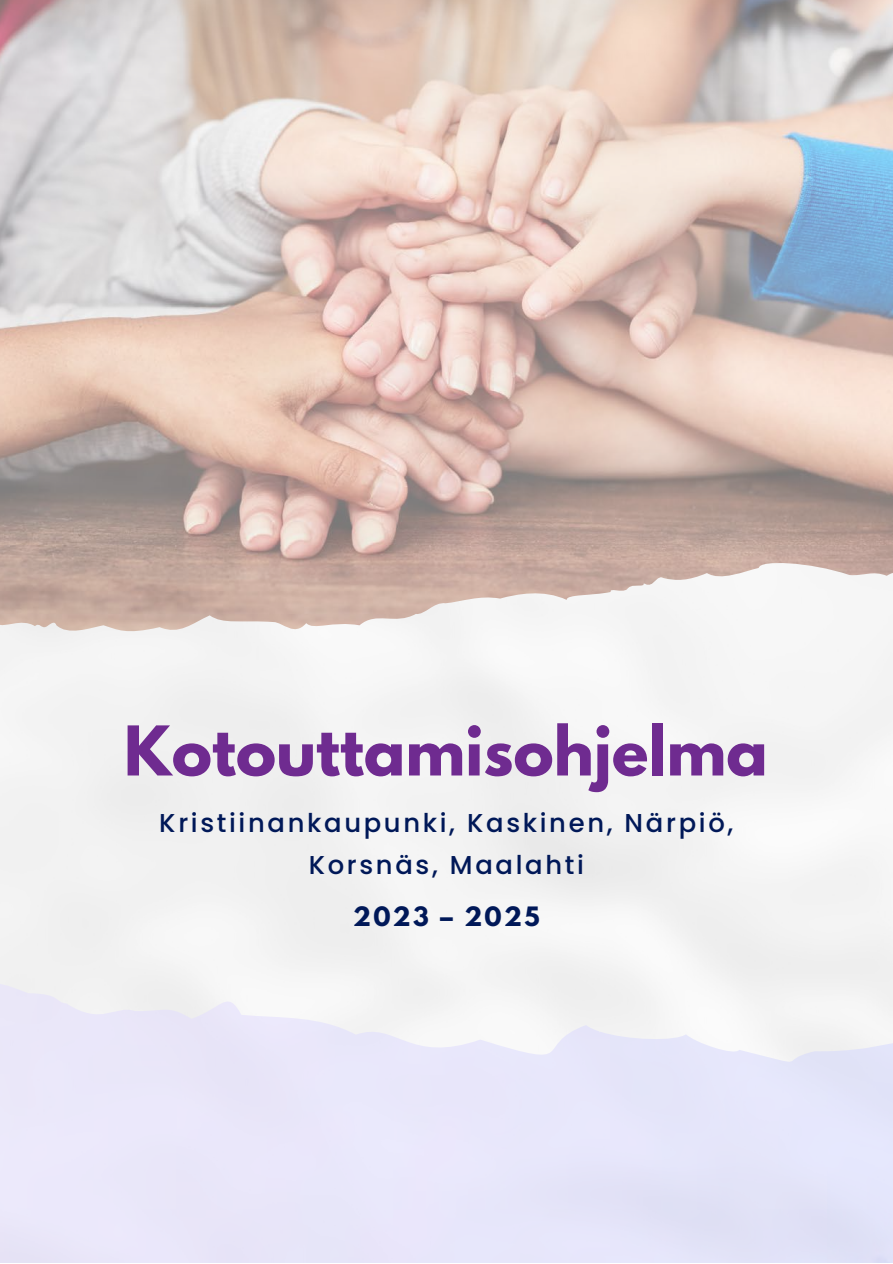
<style>
.page{position:relative;width:893px;height:1264px;background:#fff}
.page>*{position:absolute;margin:0;border:0;box-sizing:border-box;transform-origin:0 0}
.t1{font:700 60.75px "League Spartan";color:#6f2b90}
.t2{font:500 25.8px/42px "Poppins";letter-spacing:.105em;color:#001858;text-align:center}
.t3{font:700 23.7px "League Spartan";letter-spacing:.105em;color:#001858}
</style>
<div class="page">
<img style="left:0;top:0;width:892px;height:632px">
<h1 class="t1" style="left:124px;top:720px;width:645px">Kotouttamisohjelma</h1>
<p class="t2" style="left:159px;top:801px;width:575px">Kristiinankaupunki, Kaskinen, Närpiö,<br>Korsnäs, Maalahti</p>
<p class="t3" style="left:353px;top:904px;width:188px">2023 – 2025</p>
</div>
